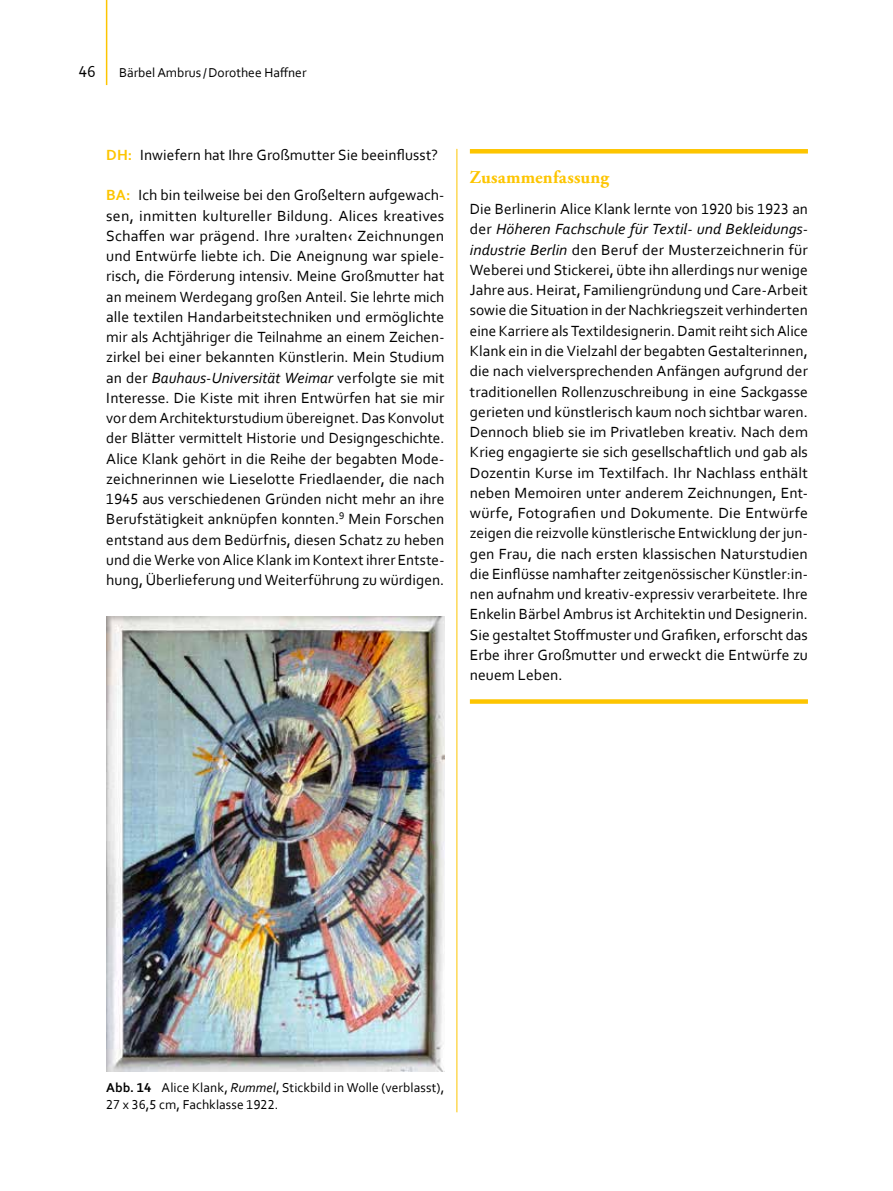
<style>
.page{position:relative;width:893px;height:1191px;background:#fff}
.page>*{position:absolute;margin:0;border:0;box-sizing:border-box;transform-origin:0 0}
.t1{font:700 18px "Adobe Garamond Pro";letter-spacing:.01em;color:#fdc500}
.t2{font:16.5px "Corbel";color:#000}
.t3{font:15.45px/20.2px "Corbel";letter-spacing:.005em;color:#000;text-align:justify}
.t4{font:13.5px/17.2px "Corbel";letter-spacing:.005em;color:#000}
.s1{font-weight:700;color:#fdc500}
.s2{font-style:italic}
.s3{font-weight:700}
</style>
<div class="page">
<hr style="left:457px;top:149px;width:1px;height:963px;background:#fdc500">
<hr style="left:106px;top:0;width:1px;height:85px;background:#fdc500">
<img style="left:106px;top:616px;width:338px;height:455px">
<hr style="left:470px;top:149px;width:338px;height:4px;background:#fdc500">
<div style="left:470px;top:699px;width:338px;height:5px;background:#fdc500"></div>
<p class="t2" style="left:79px;top:61px;width:18px">46</p>
<p class="t4" style="left:119px;top:63px;width:189px">BärbelAmbrus /Dorothee Haffner</p>
<p class="t3" style="left:106px;top:144px;width:333px"><span class="s1">DH:</span> Inwiefern hat Ihre Großmutter Sie beeinflusst?</p>
<p class="t3" style="left:106px;top:185px;width:340px"><span class="s1">BA:</span> Ich bin teilweise bei den Großeltern aufgewach&shy;sen, inmitten kultureller Bildung. Alices kreatives Schaffen war prägend. Ihre ›uralten‹ Zeichnungen und Entwürfe liebte ich. Die Aneignung war spiele&shy;risch, die Förderung intensiv. Meine Großmutter hat an meinem Werdegang großen Anteil. Sie lehrte mich alle textilen Handarbeitstechniken und ermöglichte mir als Achtjähriger die Teilnahme an einem Zeichen&shy;zirkel bei einer bekannten Künstlerin. Mein Studium an der <span class="s2">Bauhaus-Universität Weimar</span> verfolgte sie mit Interesse. Die Kiste mit ihren Entwürfen hat sie mir vor dem Architekturstudium übereignet. Das Konvolut der Blätter vermittelt Historie und Designgeschichte.<br>Alice Klank gehört in die Reihe der begabten Mode&shy;zeichnerinnen wie Lieselotte Friedlaender, die nach 1945 aus verschiedenen Gründen nicht mehr an ihre Berufstätigkeit anknüpfen konnten.<sup>9</sup> Mein Forschen entstand aus dem Bedürfnis, diesen Schatz zu heben und die Werke von Alice Klank im Kontext ihrer Entste&shy;hung, Überlieferung und Weiterführung zu würdigen.</p>
<p class="t1" style="left:470px;top:167px;width:141px">Zusammenfassung</p>
<p class="t3" style="left:470px;top:198px;width:340px;text-align:left">Die Berlinerin Alice Klank lernte von 1920 bis 1923 an der <span class="s2">Höheren Fachschule für Textil- und Bekleidungs&shy;industrie Berlin</span> den Beruf der Musterzeichnerin für Weberei und Stickerei, übte ihn allerdings nur wenige Jahre aus. Heirat, Familiengründung und Care-Arbeit sowie die Situation in derNachkriegszeit verhinderten eine Karriere als Textildesignerin. Damit reiht sich Alice Klank ein in die Vielzahl der begabten Gestalterinnen, die nach vielversprechenden Anfängen aufgrund der traditionellen Rollenzuschreibung in eine Sackgasse gerieten und künstlerisch kaum noch sichtbar waren.<br>Dennoch blieb sie im Privatleben kreativ. Nach dem Krieg engagierte sie sich gesellschaftlich und gab als Dozentin Kurse im Textilfach. Ihr Nachlass enthält neben Memoiren unter anderem Zeichnungen, Ent&shy;würfe, Fotografien und Dokumente. Die Entwürfe zeigen die reizvolle künstlerische Entwicklung derjun&shy;gen Frau, die nach ersten klassischen Naturstudien die Einflüsse namhafter zeitgenössischer Künstler:in&shy;nen aufnahm und kreativ-expressiv verarbeitete. Ihre Enkelin Bärbel Ambrus ist Architektin und Designerin.<br>Sie gestaltet Stoffmuster undGrafiken, erforscht das Erbe ihrer Großmutter und erweckt die Entwürfe zu neuem Leben.</p>
<p class="t4" style="left:106px;top:1078px;width:340px"><span class="s3">Abb. 14</span> Alice Klank, <span class="s2">Rummel</span>, Stickbild in Wolle (verblasst),<br>27 x 36,5 cm, Fachklasse 1922.</p>
</div>
